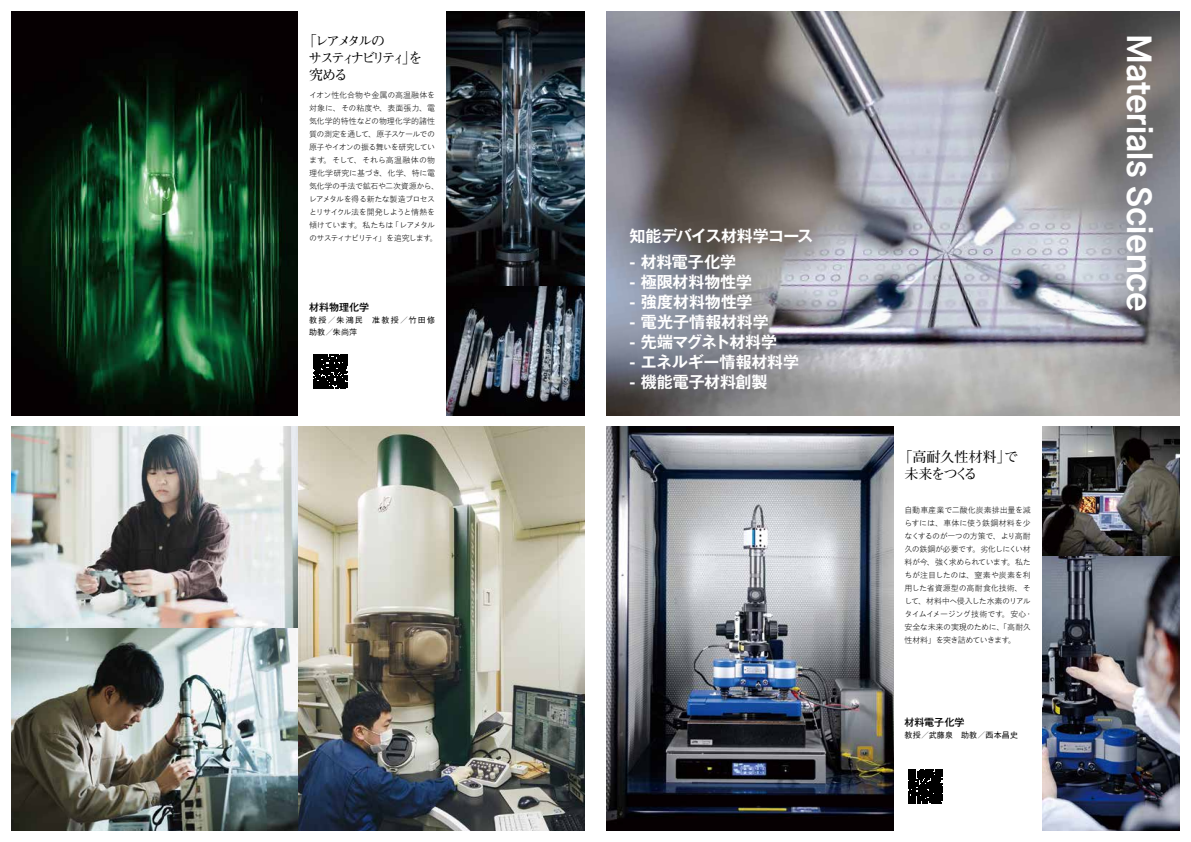
<style>
.page{position:relative;width:1191px;height:842px;background:#fff}
.page>*{position:absolute;margin:0;border:0;box-sizing:border-box;transform-origin:0 0}
.t1{font:600 35px "Maison Neue";letter-spacing:-.005em;color:#fff}
.t2{font:700 16px "Gothic MB101 Pro De";letter-spacing:-.01em;color:#fff}
.t3{font:700 16px "Gothic MB101 Pro De";letter-spacing:-.03em;color:#fff}
.t4{font:700 16px "Gothic MB101 Pro De";letter-spacing:-.05em;color:#fff}
.t5{font:700 14px/17px "Futo Min A101 Pro";letter-spacing:-.22em;color:#000}
.t6{font:700 14px/17px "Futo Min A101 Pro";color:#000}
.t7{font:500 10px "Gothic MB101 Pro";letter-spacing:.005em;color:#000}
.t8{font:300 8px/13px "Ro Gothic Std";letter-spacing:-.045em;color:#000}
.t9{font:500 8px/12px "Gothic BBB Pro";letter-spacing:.155em;color:#000}
.t10{font:500 8px "Gothic BBB Pro";letter-spacing:.025em;color:#000}
</style>
<div class="page">
<img style="left:11px;top:11px;width:287px;height:404px">
<img style="left:446px;top:11px;width:138px;height:404px">
<svg style="left:313px;top:354px;width:34px;height:34px"></svg>
<img style="left:607px;top:427px;width:286px;height:404px">
<img style="left:1042px;top:427px;width:137px;height:404px">
<svg style="left:908px;top:770px;width:35px;height:34px"></svg>
<img style="left:607px;top:11px;width:572px;height:404px">
<img style="left:11px;top:427px;width:573px;height:404px">
<h3 class="t5" style="left:308px;top:31px;width:116px;text-indent:-5px">「レアメタルの<br>サスティナビリティ」を究める</h3>
<p class="t8" style="left:309px;top:88px;width:132px">イオン性化合物や金属の高温融体を対象に、その粘度や、表面張力、電気化学的特性などの物理化学的諸性質の測定を通して、原子スケールでの原子やイオンの振る舞いを研究しています。そして、それら高温融体の物理化学研究に基づき、化学、特に電気化学の手法で鉱石や二次資源から、レアメタルを得る新たな製造プロセスとリサイクル法を開発しようと情熱を傾けています。私たちは「レアメタルのサスティナビリティ」を追究します。</p>
<p class="t7" style="left:309px;top:299px;width:62px">材料物理化学</p>
<p class="t9" style="left:309px;top:313px;width:136px">教授／朱鴻民　准教授／竹田修　助教／朱尚萍</p>
<h2 class="t3" style="left:629px;top:222px;width:185px">知能デバイス材料学コース</h2>
<h2 class="t2" style="left:629px;top:248px;width:108px">- 材料電子化学</h2>
<h2 class="t2" style="left:629px;top:268px;width:124px">- 極限材料物性学</h2>
<h2 class="t2" style="left:629px;top:288px;width:125px">- 強度材料物性学</h2>
<h2 class="t2" style="left:629px;top:308px;width:141px">- 電光子情報材料学</h2>
<h2 class="t4" style="left:629px;top:328px;width:149px">- 先端マグネト材料学</h2>
<h2 class="t2" style="left:629px;top:348px;width:171px">- エネルギー情報材料学</h2>
<h2 class="t2" style="left:629px;top:368px;width:140px">- 機能電子材料創製</h2>
<h3 class="t6" style="left:904px;top:446px;width:115px;text-indent:-6px">「高耐久性材料」で未来をつくる</h3>
<p class="t8" style="left:904px;top:503px;width:130px">自動車産業で二酸化炭素排出量を減らすには、車体に使う鉄鋼材料を少なくするのが一つの方策で、より高耐久の鉄鋼が必要です。劣化しにくい材料が今、強く求められています。私たちが注目したのは、窒素や炭素を利用した省資源型の高耐食化技術、そして、材料中へ侵入した水素のリアルタイムイメージング技術です。安心・安全な未来の実現のために、「高耐久性材料」を突き詰めていきます。</p>
<p class="t7" style="left:904px;top:714px;width:61px">材料電子化学</p>
<p class="t10" style="left:904px;top:729px;width:115px">教授／武藤泉　助教／西本昌史</p>
<h1 class="t1" style="left:1162px;top:34px;width:280px;rotate:90deg">Materials Science</h1>
</div>
